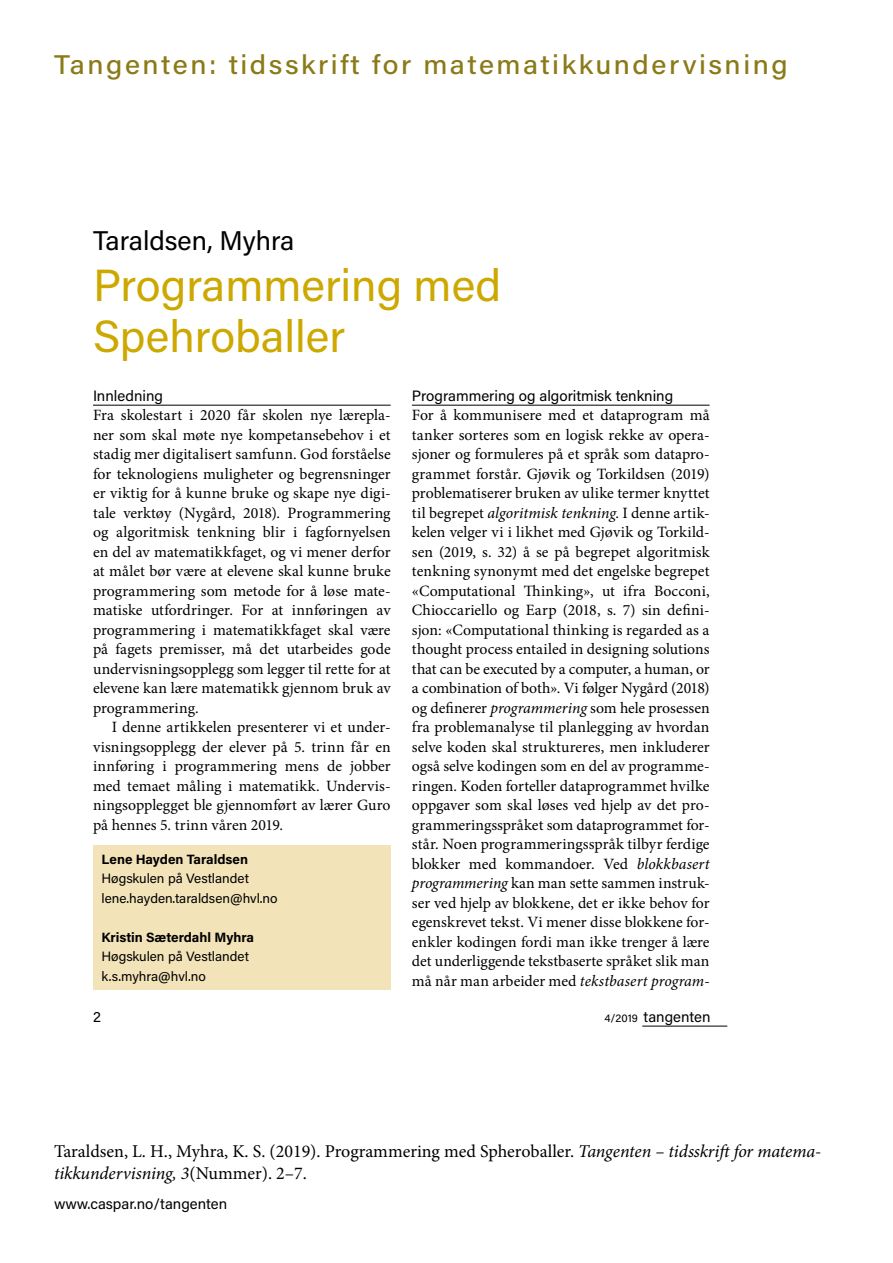
<style>
.page{position:relative;width:893px;height:1263px;background:#fff}
.page>*{position:absolute;margin:0;border:0;box-sizing:border-box;transform-origin:0 0}
.t1{font:45px/51px "Acumin Pro";color:#cda800}
.t2{font:500 27px "Acumin Pro";letter-spacing:.09em;color:#8b7a18;scale:1.05 1}
.t3{font:27px "Acumin Pro";color:#000}
.t4{font:18px/21.6px "Minion Pro";color:#000}
.t5{font:15.75px/19.5px "Minion Pro";color:#000;text-align:justify}
.t6{font:15px "Acumin Pro";color:#000}
.t7{font:13.5px/19.5px "Acumin Pro";color:#000}
.t8{font:700 13.5px "Acumin Pro";color:#000}
.s1{font-style:italic}
.s2{font-size:11.25px}
</style>
<div class="page">
<hr style="left:642px;top:1026px;width:85px;height:1px;background:#000">
<hr style="left:93px;top:405px;width:298px;height:1px;background:#000">
<hr style="left:412px;top:405px;width:298px;height:1px;background:#000">
<div style="left:93px;top:845px;width:298px;height:145px;background:#f2e3b9"></div>
<h2 class="t2" style="left:54px;top:46px;width:700px">Tangenten: tidsskrift for matematikkundervisning</h2>
<h2 class="t3" style="left:93px;top:222px;width:203px">Taraldsen, Myhra</h2>
<h1 class="t1" style="left:93px;top:258px;width:410px">Programmering med<br>Spehroballer</h1>
<p class="t6" style="left:93px;top:385px;width:72px">Innledning</p>
<p class="t5" style="left:93px;top:405px;width:299px">Fra skolestart i 2020 får skolen nye lærepla&shy;ner som skal møte nye kompetansebehov i et stadig mer digitalisert samfunn. God forståelse for teknologiens muligheter og begrensninger er viktig for å kunne bruke og skape nye digi&shy;tale verktøy (Nygård, 2018). Programmering og algoritmisk tenkning blir i fagfornyelsen en del av matematikkfaget, og vi mener derfor at målet bør være at elevene skal kunne bruke programmering som metode for å løse mate&shy;matiske utfordringer. For at innføringen av programmering i matematikkfaget skal være på fagets premisser, må det utarbeides gode undervisningsopplegg som legger til rette for at elevene kan lære matematikk gjennom bruk av programmering.</p>
<p class="t5" style="left:93px;top:717px;width:299px;text-indent:19px">I denne artikkelen presenterer vi et under&shy;visningsopplegg der elever på 5. trinn får en innføring i programmering mens de jobber med temaet måling i matematikk. Undervis&shy;ningsopplegget ble gjennomført av lærer Guro på hennes 5. trinn våren 2019.</p>
<p class="t8" style="left:102px;top:849px;width:148px">Lene Hayden Taraldsen</p>
<p class="t7" style="left:102px;top:868px;width:178px">Høgskulen på Vestlandet lene.hayden.taraldsen@hvl.no</p>
<p class="t8" style="left:102px;top:927px;width:154px">Kristin Sæterdahl Myhra</p>
<p class="t7" style="left:102px;top:946px;width:149px">Høgskulen på Vestlandet k.s.myhra@hvl.no</p>
<p class="t6" style="left:412px;top:385px;width:263px">Programmering og algoritmisk tenkning</p>
<p class="t5" style="left:412px;top:405px;width:299px">For å kommunisere med et dataprogram må tanker sorteres som en logisk rekke av opera&shy;sjoner og formuleres på et språk som datapro&shy;grammet forstår. Gjøvik og Torkildsen (2019) problematiserer bruken av ulike termer knyttet til begrepet <span class="s1">algoritmisk tenkning</span>. I denne artik&shy;kelen velger vi i likhet med Gjøvik og Torkild&shy;sen (2019, s. 32) å se på begrepet algoritmisk tenkning synonymt med det engelske begrepet «Computational Thinking», ut ifra Bocconi, Chioccariello og Earp (2018, s. 7) sin defini&shy;sjon: «Computational thinking is regarded as a thought process entailed in designing solutions that can be executed by a computer, a human, or a combination of both». Vi følger Nygård (2018) og definerer <span class="s1">programmering</span> som hele prosessen fra problemanalyse til planlegging av hvordan selve koden skal struktureres, men inkluderer også selve kodingen som en del av programme&shy;ringen. Koden forteller dataprogrammet hvilke oppgaver som skal løses ved hjelp av det pro&shy;grammeringsspråket som dataprogrammet for&shy;står. Noen programmeringsspråk tilbyr ferdige blokker med kommandoer. Ved <span class="s1">blokkbasert programmering</span> kan man sette sammen instruk&shy;ser ved hjelp av blokkene, det er ikke behov for egenskrevet tekst. Vi mener disse blokkene for&shy;enkler kodingen fordi man ikke trenger å lære det underliggende tekstbaserte språket slik man må når man arbeider med <span class="s1">tekstbasert program-</span></p>
<p class="t6" style="left:93px;top:1006px;width:9px">2</p>
<p class="t6" style="left:604px;top:1006px;width:108px"><span class="s2">4/2019</span> tangenten</p>
<p class="t4" style="left:54px;top:1140px;width:769px">Taraldsen, L. H., Myhra, K. S. (2019). Programmering med Spheroballer. <span class="s1">Tangenten – tidsskrift for matema&shy;tikkundervisning, 3</span>(Nummer). 2–7.</p>
<p class="t6" style="left:54px;top:1193px;width:175px">www.caspar.no/tangenten</p>
</div>
